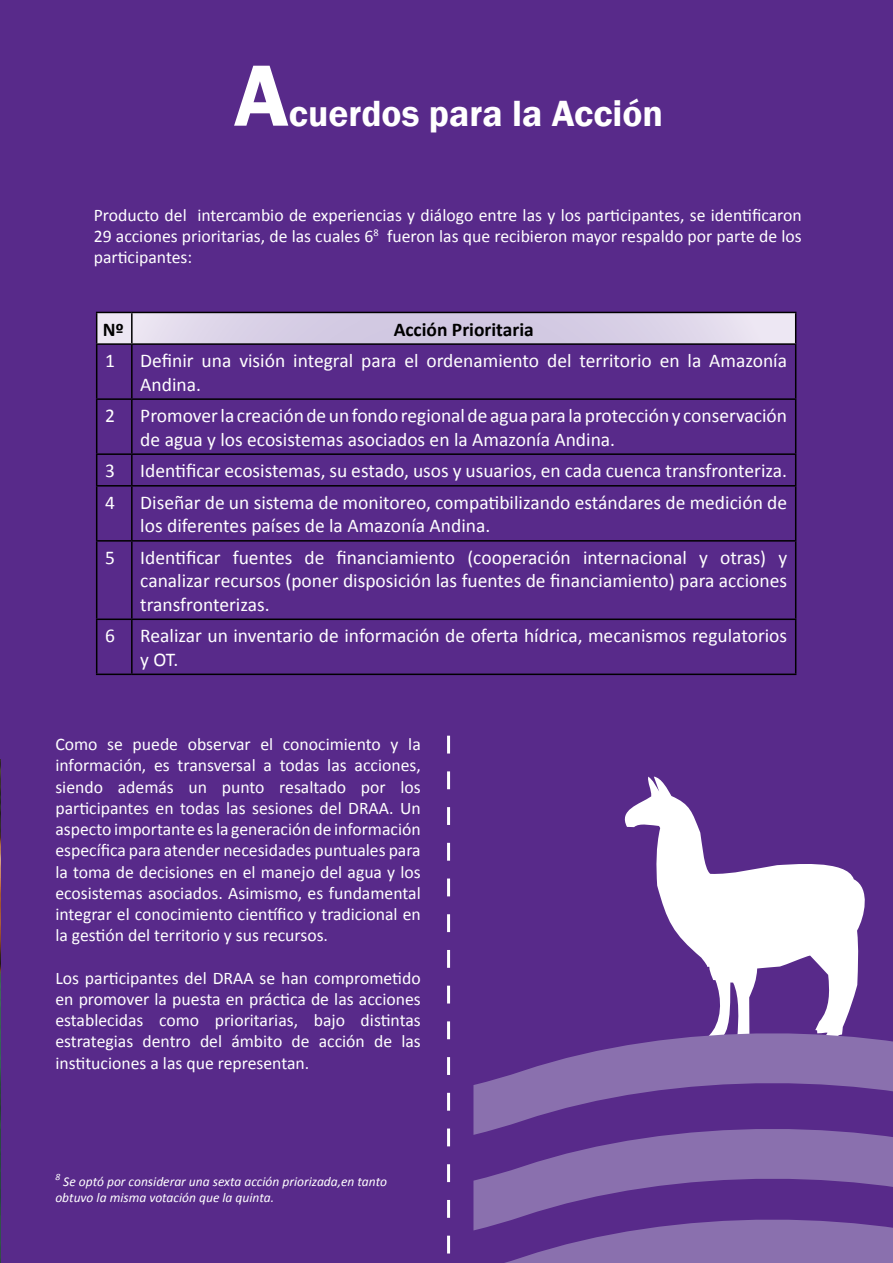
<style>
.page{position:relative;width:893px;height:1263px;background:#582a8a}
.page>*{position:absolute;margin:0;border:0;box-sizing:border-box;transform-origin:0 0}
.t1{font:600 90px "Franklin Gothic";color:#fff}
.t2{font:600 37.5px "Franklin Gothic";color:#fff}
.t3{font:19.5px/23.4px "Calibri";color:#fff}
.t4{font:700 19.5px "Calibri";color:#000}
.t5{font:17.7px/21.3px "Calibri";color:#fff;text-align:justify}
.t6{font:italic 13.5px/16.2px "Calibri";color:#fff}
</style>
<div class="page">
<svg style="left:624px;top:776px;width:241px;height:245px"></svg>
<svg style="left:473px;top:1021px;width:420px;height:95px;fill:#8a70ae"></svg>
<svg style="left:97px;top:313px;width:698px;height:30px"></svg>
<hr style="left:96px;top:312px;width:36px;height:1px;background:#000">
<hr style="left:96px;top:313px;width:1px;height:30px;background:#000">
<hr style="left:132px;top:312px;width:664px;height:1px;background:#000">
<hr style="left:131px;top:313px;width:2px;height:30px;background:#000">
<hr style="left:795px;top:313px;width:1px;height:30px;background:#000">
<hr style="left:96px;top:343px;width:36px;height:2px;background:#000">
<hr style="left:96px;top:345px;width:1px;height:53px;background:#000">
<hr style="left:132px;top:343px;width:664px;height:2px;background:#000">
<hr style="left:131px;top:345px;width:2px;height:53px;background:#000">
<hr style="left:795px;top:345px;width:1px;height:53px;background:#000">
<hr style="left:96px;top:398px;width:36px;height:2px;background:#000">
<hr style="left:96px;top:400px;width:1px;height:53px;background:#000">
<hr style="left:132px;top:398px;width:664px;height:2px;background:#000">
<hr style="left:131px;top:400px;width:2px;height:53px;background:#000">
<hr style="left:795px;top:400px;width:1px;height:53px;background:#000">
<hr style="left:96px;top:453px;width:36px;height:2px;background:#000">
<hr style="left:96px;top:455px;width:1px;height:30px;background:#000">
<hr style="left:132px;top:453px;width:664px;height:2px;background:#000">
<hr style="left:131px;top:455px;width:2px;height:30px;background:#000">
<hr style="left:795px;top:455px;width:1px;height:30px;background:#000">
<hr style="left:96px;top:485px;width:36px;height:2px;background:#000">
<hr style="left:96px;top:487px;width:1px;height:53px;background:#000">
<hr style="left:132px;top:485px;width:664px;height:2px;background:#000">
<hr style="left:131px;top:487px;width:2px;height:53px;background:#000">
<hr style="left:795px;top:487px;width:1px;height:53px;background:#000">
<hr style="left:96px;top:540px;width:36px;height:2px;background:#000">
<hr style="left:96px;top:542px;width:1px;height:76px;background:#000">
<hr style="left:132px;top:540px;width:664px;height:2px;background:#000">
<hr style="left:131px;top:542px;width:2px;height:76px;background:#000">
<hr style="left:795px;top:542px;width:1px;height:76px;background:#000">
<hr style="left:96px;top:618px;width:36px;height:2px;background:#000">
<hr style="left:96px;top:620px;width:1px;height:53px;background:#000">
<hr style="left:132px;top:618px;width:664px;height:2px;background:#000">
<hr style="left:131px;top:620px;width:2px;height:53px;background:#000">
<hr style="left:795px;top:620px;width:1px;height:53px;background:#000">
<hr style="left:96px;top:673px;width:36px;height:2px;background:#000">
<hr style="left:132px;top:673px;width:664px;height:2px;background:#000">
<img style="left:0;top:759px;width:1px;height:504px">
<svg style="left:447px;top:736px;width:3px;height:517px"></svg>
<svg style="left:473px;top:1116px;width:420px;height:91px;fill:#8a70ae"></svg>
<svg style="left:473px;top:1207px;width:420px;height:56px"></svg>
<h1 class="t1" style="left:234px;top:40px;width:56px">A</h1>
<h2 class="t2" style="left:289px;top:90px;width:376px">cuerdos para la Acción</h2>
<p class="t5" style="left:94px;top:203px;width:709px">Producto del intercambio de experiencias y diálogo entre las y los participantes, se identificaron 29 acciones prioritarias, de las cuales 6<sup>8</sup> fueron las que recibieron mayor respaldo por parte de los participantes:</p>
<p class="t4" style="left:103px;top:317px;width:23px">Nº</p>
<p class="t4" style="left:394px;top:317px;width:142px">Acción Prioritaria</p>
<p class="t3" style="left:105px;top:348px;width:11px">1</p>
<p class="t3" style="left:140px;top:348px;width:648px">Definir una visión integral para el ordenamiento del territorio en la Amazonía<br>Andina.</p>
<p class="t3" style="left:105px;top:403px;width:11px">2</p>
<p class="t3" style="left:140px;top:403px;width:648px">Promover la creación de un fondo regional de agua para la protección y conservación de agua y los ecosistemas asociados en la Amazonía Andina.</p>
<p class="t3" style="left:105px;top:458px;width:11px">3</p>
<p class="t3" style="left:140px;top:458px;width:648px">Identificar ecosistemas, su estado, usos y usuarios, en cada cuenca transfronteriza.</p>
<p class="t3" style="left:105px;top:490px;width:11px">4</p>
<p class="t3" style="left:140px;top:490px;width:648px">Diseñar de un sistema de monitoreo, compatibilizando estándares de medición de los diferentes países de la Amazonía Andina.</p>
<p class="t3" style="left:105px;top:545px;width:11px">5</p>
<p class="t3" style="left:140px;top:545px;width:648px;text-align:justify">Identificar fuentes de financiamiento (cooperación internacional y otras) y canalizar recursos (poner disposición las fuentes de financiamiento) para acciones transfronterizas.</p>
<p class="t3" style="left:105px;top:623px;width:11px">6</p>
<p class="t3" style="left:140px;top:623px;width:648px">Realizar un inventario de información de oferta hídrica, mecanismos regulatorios y OT.</p>
<p class="t5" style="left:55px;top:733px;width:367px">Como se puede observar el conocimiento y la información, es transversal a todas las acciones, siendo además un punto resaltado por los participantes en todas las sesiones del DRAA. Un aspecto importante es la generación de información específica para atender necesidades puntuales para la toma de decisiones en el manejo del agua y los ecosistemas asociados. Asimismo, es fundamental integrar el conocimiento científico y tradicional en la gestión del territorio y sus recursos.</p>
<p class="t5" style="left:55px;top:966px;width:367px">Los participantes del DRAA se han comprometido en promover la puesta en práctica de las acciones establecidas como prioritarias, bajo distintas estrategias dentro del ámbito de acción de las instituciones a las que representan.</p>
<p class="t6" style="left:55px;top:1173px;width:333px"><sup>8</sup> Se optó por considerar una sexta acción priorizada,en tanto obtuvo la misma votación que la quinta.</p>
</div>
